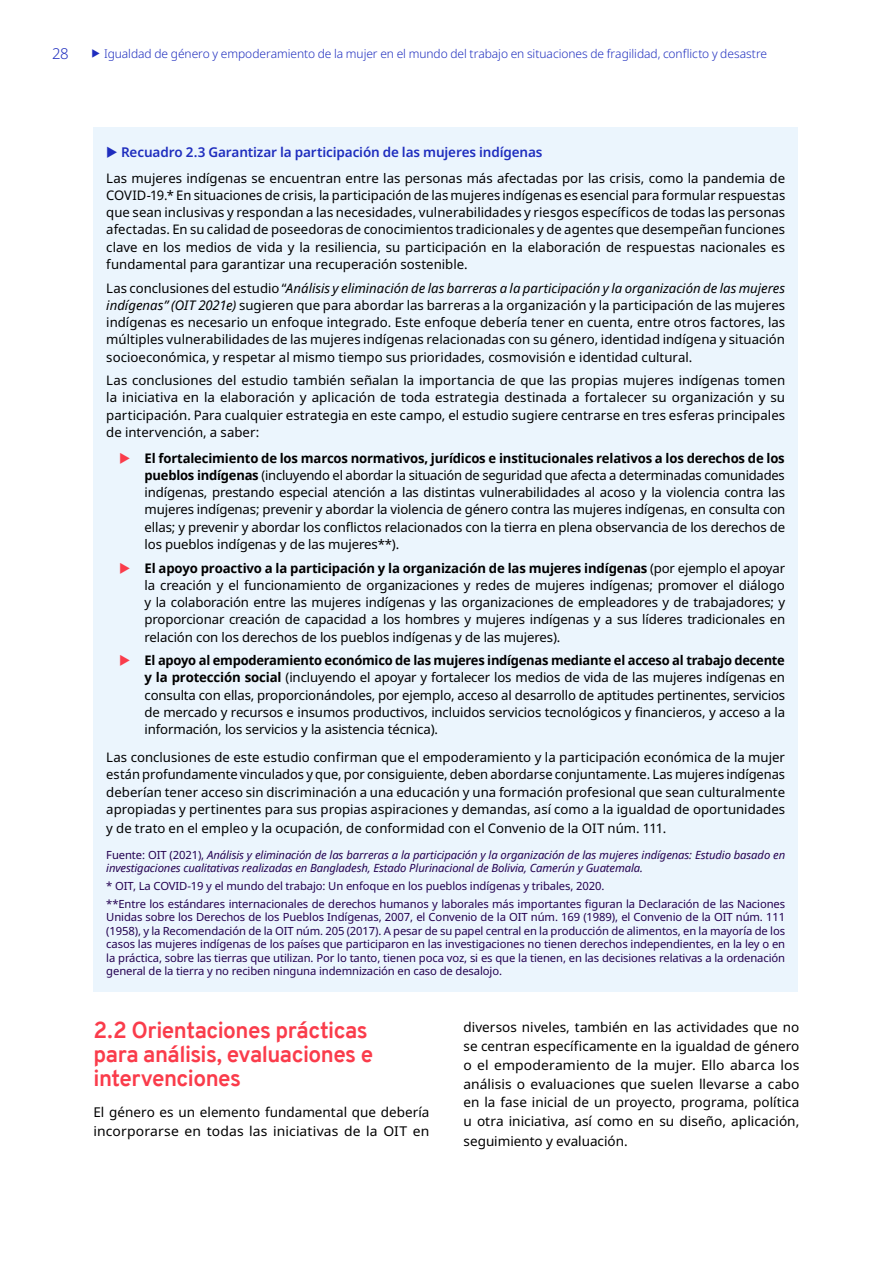
<style>
.page{position:relative;width:893px;height:1263px;background:#fff}
.page>*{position:absolute;margin:0;border:0;box-sizing:border-box;transform-origin:0 0}
.t1{font:700 22.5px/24px "Overpass";letter-spacing:-.025em;color:#fa3c4b}
.t2{font:300 15px "Noto Sans";color:#1e2dbe}
.t3{font:13.5px/18.9px "Noto Sans";color:#000}
.t4{font:600 13.5px "Noto Sans";letter-spacing:-.01em;color:#1e2dbe}
.t5{font:13.2px/17.2px "Noto Sans";color:#000;text-align:justify}
.t6{font:300 12px "Noto Sans";letter-spacing:-.005em;color:#1e2dbe}
.t7{font:11.25px/13.5px "Noto Sans";letter-spacing:-.01em;color:#230050}
.t8{font:italic 11.25px/13.5px "Noto Sans";letter-spacing:-.01em;color:#230050}
.s1{font-style:italic}
.s2{font-weight:700}
.s3{font-style:normal}
</style>
<div class="page">
<div style="left:94px;top:128px;width:704px;height:864px;background:#ebf5fd"></div>
<p class="t2" style="left:52px;top:43px;width:18px">28</p>
<p class="t6" style="left:104px;top:45px;width:665px">Igualdad de género y empoderamiento de la mujer en el mundo del trabajo en situaciones de fragilidad, conflicto y desastre</p>
<p class="t4" style="left:121px;top:142px;width:423px">Recuadro 2.3 Garantizar la participación de las mujeres indígenas</p>
<p class="t5" style="left:106px;top:170px;width:680px">Las mujeres indígenas se encuentran entre las personas más afectadas por las crisis, como la pandemia de COVID-19.* En situaciones de crisis, la participación de las mujeres indígenas es esencial para formular respuestas que sean inclusivas y respondan a las necesidades, vulnerabilidades y riesgos específicos de todas las personas afectadas. En su calidad de poseedoras de conocimientos tradicionales y de agentes que desempeñan funciones clave en los medios de vida y la resiliencia, su participación en la elaboración de respuestas nacionales es fundamental para garantizar una recuperación sostenible.</p>
<p class="t5" style="left:106px;top:279px;width:680px">Las conclusiones del estudio “<span class="s1">Análisis y eliminación de las barreras a la participación y la organización de las mujeres indígenas” (OIT 2021e)</span> sugieren que para abordar las barreras a la organización y la participación de las mujeres indígenas es necesario un enfoque integrado. Este enfoque debería tener en cuenta, entre otros factores, las múltiples vulnerabilidades de las mujeres indígenas relacionadas con su género, identidad indígena y situación socioeconómica, y respetar al mismo tiempo sus prioridades, cosmovisión e identidad cultural.</p>
<p class="t5" style="left:106px;top:372px;width:680px">Las conclusiones del estudio también señalan la importancia de que las propias mujeres indígenas tomen la iniciativa en la elaboración y aplicación de toda estrategia destinada a fortalecer su organización y su participación. Para cualquier estrategia en este campo, el estudio sugiere centrarse en tres esferas principales de intervención, a saber:</p>
<p class="t5" style="left:145px;top:450px;width:642px"><span class="s2">El fortalecimiento de los marcos normativos, jurídicos e institucionales relativos a los derechos de los pueblos indígenas</span> (incluyendo el abordar la situación de seguridad que afecta a determinadas comunidades indígenas, prestando especial atención a las distintas vulnerabilidades al acoso y la violencia contra las mujeres indígenas; prevenir y abordar la violencia de género contra las mujeres indígenas, en consulta con ellas; y prevenir y abordar los conflictos relacionados con la tierra en plena observancia de los derechos de los pueblos indígenas y de las mujeres**).</p>
<p class="t5" style="left:145px;top:559px;width:642px"><span class="s2">El apoyo proactivo a la participación y la organización de las mujeres indígenas</span> (por ejemplo el apoyar la creación y el funcionamiento de organizaciones y redes de mujeres indígenas; promover el diálogo y la colaboración entre las mujeres indígenas y las organizaciones de empleadores y de trabajadores; y proporcionar creación de capacidad a los hombres y mujeres indígenas y a sus líderes tradicionales en relación con los derechos de los pueblos indígenas y de las mujeres).</p>
<p class="t5" style="left:145px;top:652px;width:642px"><span class="s2">El apoyo al empoderamiento económico de las mujeres indígenas mediante el acceso al trabajo decente y la protección social</span> (incluyendo el apoyar y fortalecer los medios de vida de las mujeres indígenas en consulta con ellas, proporcionándoles, por ejemplo, acceso al desarrollo de aptitudes pertinentes, servicios de mercado y recursos e insumos productivos, incluidos servicios tecnológicos y financieros, y acceso a la información, los servicios y la asistencia técnica).</p>
<p class="t5" style="left:106px;top:749px;width:680px">Las conclusiones de este estudio confirman que el empoderamiento y la participación económica de la mujer están profundamente vinculados y que, por consiguiente, deben abordarse conjuntamente. Las mujeres indígenas deberían tener acceso sin discriminación a una educación y una formación profesional que sean culturalmente apropiadas y pertinentes para sus propias aspiraciones y demandas, así como a la igualdad de oportunidades</p>
<p class="t5" style="left:106px;top:819px;width:562px">y de trato en el empleo y la ocupación, de conformidad con el Convenio de la OIT núm. 111.</p>
<p class="t8" style="left:106px;top:848px;width:680px"><span class="s3">Fuente: OIT (2021),</span> Análisis y eliminación de las barreras a la participación y la organización de las mujeres indígenas: Estudio basado en investigaciones cualitativas realizadas en Bangladesh, Estado Plurinacional de Bolivia, Camerún y Guatemala.</p>
<p class="t7" style="left:106px;top:877px;width:680px;line-height:17.7px">* OIT, La COVID-19 y el mundo del trabajo: Un enfoque en los pueblos indígenas y tribales, 2020.<br>**Entre los estándares internacionales de derechos humanos y laborales más importantes figuran la Declaración de las Naciones</p>
<p class="t7" style="left:106px;top:911px;width:680px;text-align:justify">Unidas sobre los Derechos de los Pueblos Indígenas, 2007, el Convenio de la OIT núm. 169 (1989), el Convenio de la OIT núm. 111 (1958), y la Recomendación de la OIT núm. 205 (2017). A pesar de su papel central en la producción de alimentos, en la mayoría de los casos las mujeres indígenas de los países que participaron en las investigaciones no tienen derechos independientes, en la ley o en la práctica, sobre las tierras que utilizan. Por lo tanto, tienen poca voz, si es que la tienen, en las decisiones relativas a la ordenación general de la tierra y no reciben ninguna indemnización en caso de desalojo.</p>
<h1 class="t1" style="left:94px;top:1018px;width:281px">2.2 Orientaciones prácticas para análisis, evaluaciones e intervenciones</h1>
<p class="t3" style="left:94px;top:1103px;width:337px">El género es un elemento fundamental que debería incorporarse en todas las iniciativas de la OIT en</p>
<p class="t3" style="left:463px;top:1018px;width:337px;text-align:justify">diversos niveles, también en las actividades que no se centran específicamente en la igualdad de género o el empoderamiento de la mujer. Ello abarca los análisis o evaluaciones que suelen llevarse a cabo en la fase inicial de un proyecto, programa, política u otra iniciativa, así como en su diseño, aplicación, seguimiento y evaluación.</p>
</div>
